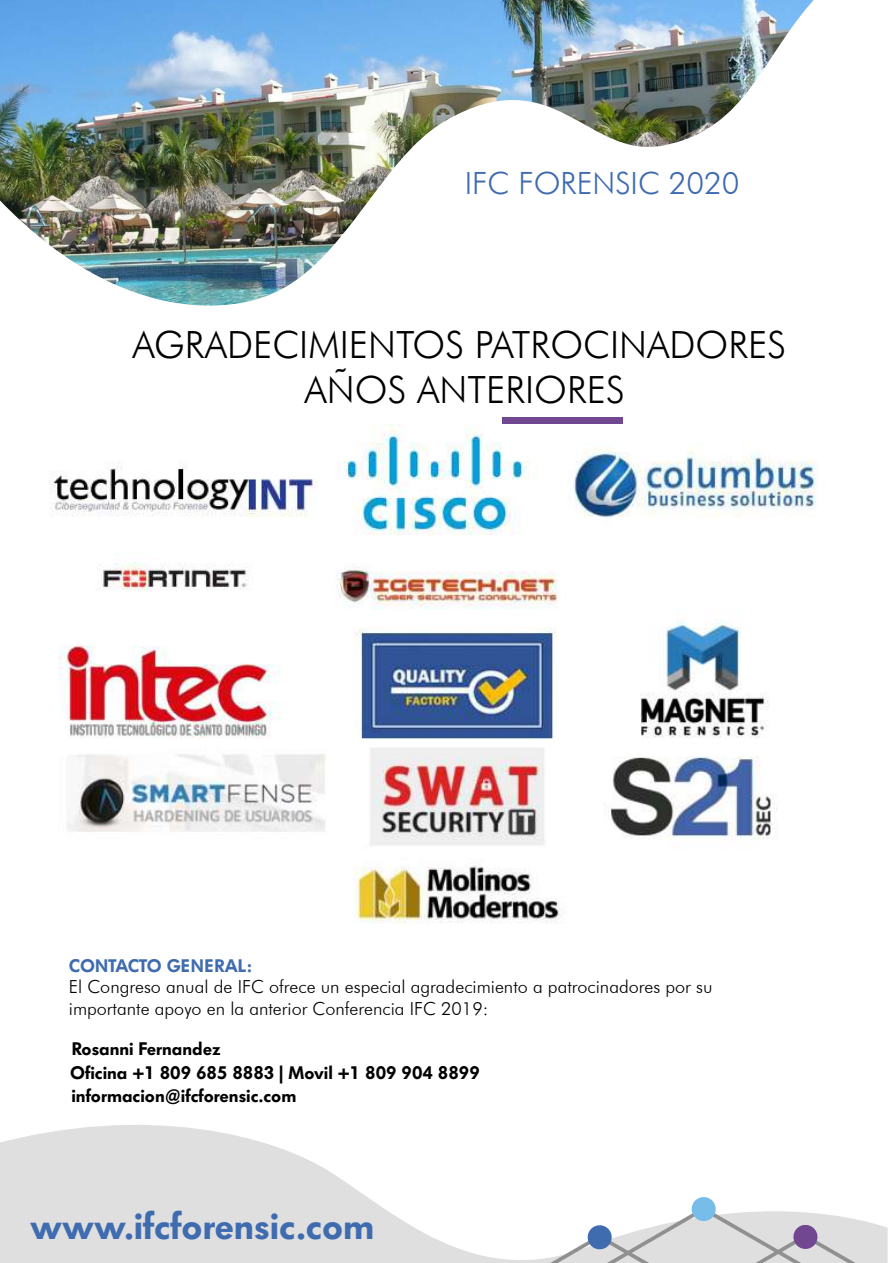
<style>
.page{position:relative;width:888px;height:1263px;background:#fff}
.page>*{position:absolute;margin:0;border:0;box-sizing:border-box;transform-origin:0 0}
.t1{font:300 37.5px/45px "Futura BT";color:#000;text-align:center}
.t2{font:600 37.5px "Futura BQ";color:#3f6baf}
.t3{font:300 30.75px "Futura BT";color:#3f6baf}
.t4{font:300 18px/21.6px "Futura BT";color:#000}
.t5{font:600 18px/23.1px "Futura BQ";color:#000}
.t6{font:600 18px "Futura BQ";color:#3f6baf}
</style>
<div class="page">
<img style="left:0;top:0;width:814px;height:424px">
<svg style="left:0;top:1125px;width:518px;height:138px;fill:#dfdfdf"></svg>
<svg style="left:518px;top:1197px;width:370px;height:66px"></svg>
<div style="left:503px;top:417px;width:120px;height:7px;background:#704790"></div>
<img style="left:49px;top:424px;width:767px;height:499px">
<h2 class="t3" style="left:465px;top:165px;width:276px">IFC FORENSIC 2020</h2>
<h1 class="t1" style="left:133px;top:322px;width:655px">AGRADECIMIENTOS PATROCINADORES<br>AÑOS ANTERIORES</h1>
<p class="t6" style="left:69px;top:955px;width:184px">CONTACTO GENERAL:</p>
<p class="t4" style="left:69px;top:976px;width:645px">El Congreso anual de IFC ofrece un especial agradecimiento a patrocinadores por su importante apoyo en la anterior Conferencia IFC 2019:</p>
<p class="t5" style="left:72px;top:1037px;width:150px">Rosanni Fernandez</p>
<p class="t5" style="left:70px;top:1061px;width:411px">Oficina +1 809 685 8883 | Movil +1 809 904 8899 informacion@ifcforensic.com</p>
<h1 class="t2" style="left:30px;top:1204px;width:346px">www.ifcforensic.com</h1>
</div>
